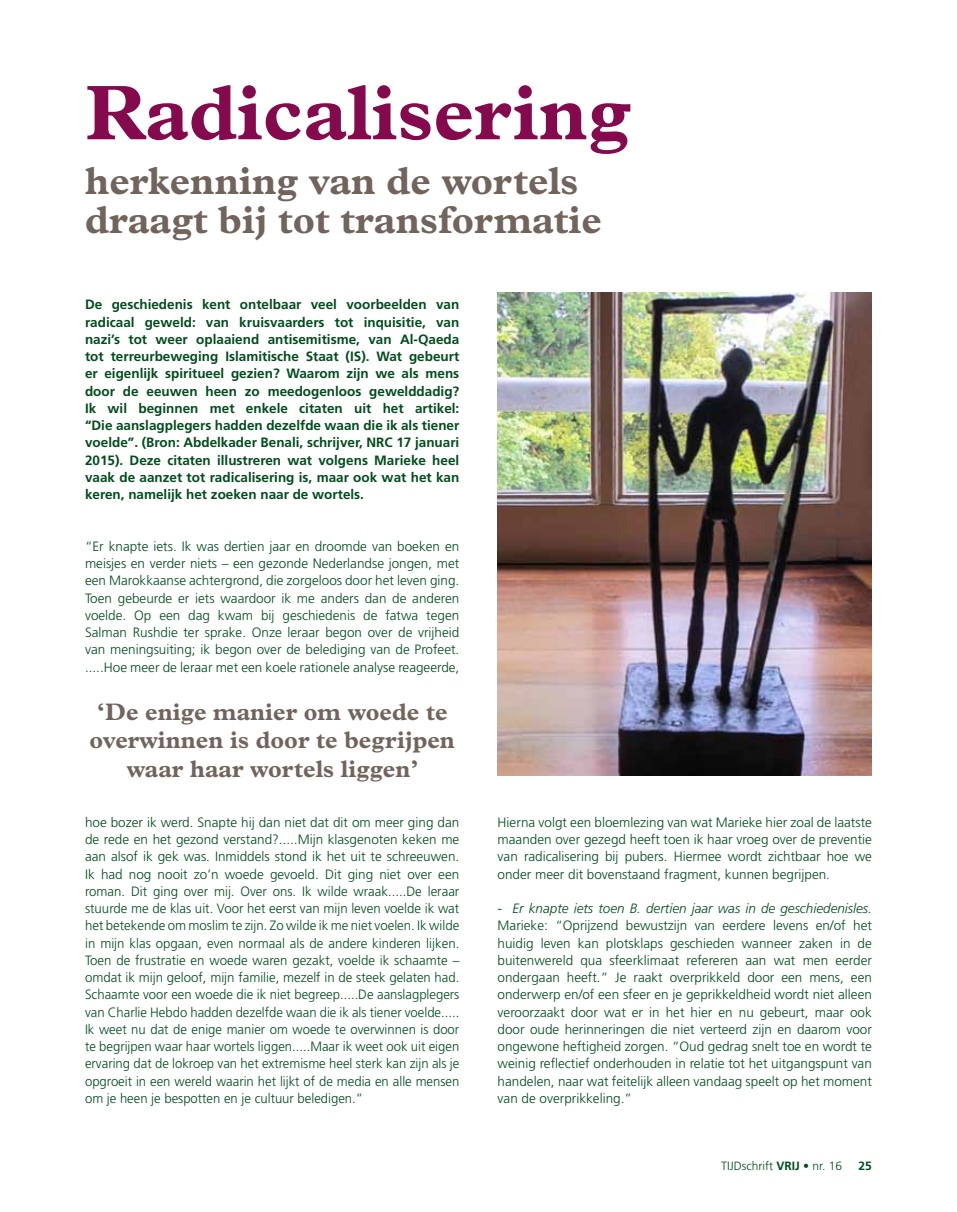
<style>
.page{position:relative;width:957px;height:1212px;background:#fff}
.page>*{position:absolute;margin:0;border:0;box-sizing:border-box;transform-origin:0 0}
.t1{font:700 78px "Plantin Std";color:#84094d}
.t2{font:700 39px/39px "Plantin Std";color:#71645c}
.t3{font:700 24px/28.5px "Plantin Std";color:#71645c;text-align:center}
.t4{font:300 13.5px/17.2px "Frutiger LT Std";color:#004c1d;text-align:justify}
.t5{font:700 13.5px/17.2px "Frutiger LT Std";color:#004c1d;text-align:justify}
.t6{font:italic 300 13.5px "Frutiger LT Std";color:#004c1d}
.t7{font:300 12px "Frutiger LT Std";color:#004c1d}
.t8{font:700 12px "Frutiger LT Std";color:#004c1d}
.s1{font-weight:700}
</style>
<div class="page">
<img style="left:497px;top:292px;width:375px;height:483px">
<h1 class="t1" style="left:85px;top:66px;width:547px">Radicalisering</h1>
<h2 class="t2" style="left:85px;top:161px;width:518px">herkenning van de wortels draagt bij tot transformatie</h2>
<p class="t5" style="left:85px;top:296px;width:376px">De geschiedenis kent ontelbaar veel voorbeelden van radicaal geweld: van kruisvaarders tot inquisitie, van nazi’s tot weer oplaaiend antisemitisme, van Al-Qaeda tot terreurbeweging Islamitische Staat (IS). Wat gebeurt er eigenlijk spiritueel gezien? Waarom zijn we als mens door de eeuwen heen zo meedogenloos gewelddadig?<br>Ik wil beginnen met enkele citaten uit het artikel: “Die aanslagplegers hadden dezelfde waan die ik als tiener voelde”. (Bron: Abdelkader Benali, schrijver, NRC 17 januari 2015). Deze citaten illustreren wat volgens Marieke heel vaak de aanzet tot radicalisering is, maar ook wat het kan keren, namelijk het zoeken naar de wortels.</p>
<p class="t4" style="left:85px;top:538px;width:376px">“Er knapte iets. Ik was dertien jaar en droomde van boeken en meisjes en verder niets – een gezonde Nederlandse jongen, met een Marokkaanse achtergrond, die zorgeloos door het leven ging.<br>Toen gebeurde er iets waardoor ik me anders dan de anderen voelde. Op een dag kwam bij geschiedenis de fatwa tegen Salman Rushdie ter sprake. Onze leraar begon over de vrijheid van meningsuiting; ik begon over de belediging van de Profeet. .....Hoe meer de leraar met een koele rationele analyse reageerde,</p>
<h3 class="t3" style="left:89px;top:697px;width:367px">‘De enige manier om woede te overwinnen is door te begrijpen waar haar wortels liggen’</h3>
<p class="t4" style="left:85px;top:814px;width:376px">hoe bozer ik werd. Snapte hij dan niet dat dit om meer ging dan de rede en het gezond verstand?.....Mijn klasgenoten keken me aan alsof ik gek was. Inmiddels stond ik het uit te schreeuwen.<br>Ik had nog nooit zo’n woede gevoeld. Dit ging niet over een roman. Dit ging over mij. Over ons. Ik wilde wraak.....De leraar stuurde me de klas uit. Voor het eerst van mijn leven voelde ik wat het betekende om moslim te zijn. Zo wilde ik me niet voelen. Ik wilde in mijn klas opgaan, even normaal als de andere kinderen lijken.<br>Toen de frustratie en woede waren gezakt, voelde ik schaamte – omdat ik mijn geloof, mijn familie, mezelf in de steek gelaten had.<br>Schaamte voor een woede die ik niet begreep.....De aanslagplegers van Charlie Hebdo hadden dezelfde waan die ik als tiener voelde.....<br>Ik weet nu dat de enige manier om woede te overwinnen is door te begrijpen waar haar wortels liggen.....Maar ik weet ook uit eigen ervaring dat de lokroep van het extremisme heel sterk kan zijn als je opgroeit in een wereld waarin het lijkt of de media en alle mensen om je heen je bespotten en je cultuur beledigen.”</p>
<p class="t4" style="left:497px;top:814px;width:376px">Hierna volgt een bloemlezing van wat Marieke hier zoal de laatste maanden over gezegd heeft toen ik haar vroeg over de preventie van radicalisering bij pubers. Hiermee wordt zichtbaar hoe we onder meer dit bovenstaand fragment, kunnen begrijpen.</p>
<p class="t6" style="left:497px;top:901px;width:376px">- Er knapte iets toen B. dertien jaar was in de geschiedenisles.</p>
<p class="t4" style="left:497px;top:917px;width:376px">Marieke: “Oprijzend bewustzijn van eerdere levens en/of het huidig leven kan plotsklaps geschieden wanneer zaken in de buitenwereld qua sfeerklimaat refereren aan wat men eerder ondergaan heeft.” Je raakt overprikkeld door een mens, een onderwerp en/of een sfeer en je geprikkeldheid wordt niet alleen veroorzaakt door wat er in het hier en nu gebeurt, maar ook door oude herinneringen die niet verteerd zijn en daarom voor ongewone heftigheid zorgen. “Oud gedrag snelt toe en wordt te weinig reflectief onderhouden in relatie tot het uitgangspunt van handelen, naar wat feitelijk alleen vandaag speelt op het moment van de overprikkeling.”</p>
<p class="t7" style="left:721px;top:1159px;width:122px">TIJDschrift <span class="s1">VRIJ</span> • nr. 16</p>
<p class="t8" style="left:858px;top:1159px;width:15px">25</p>
</div>
